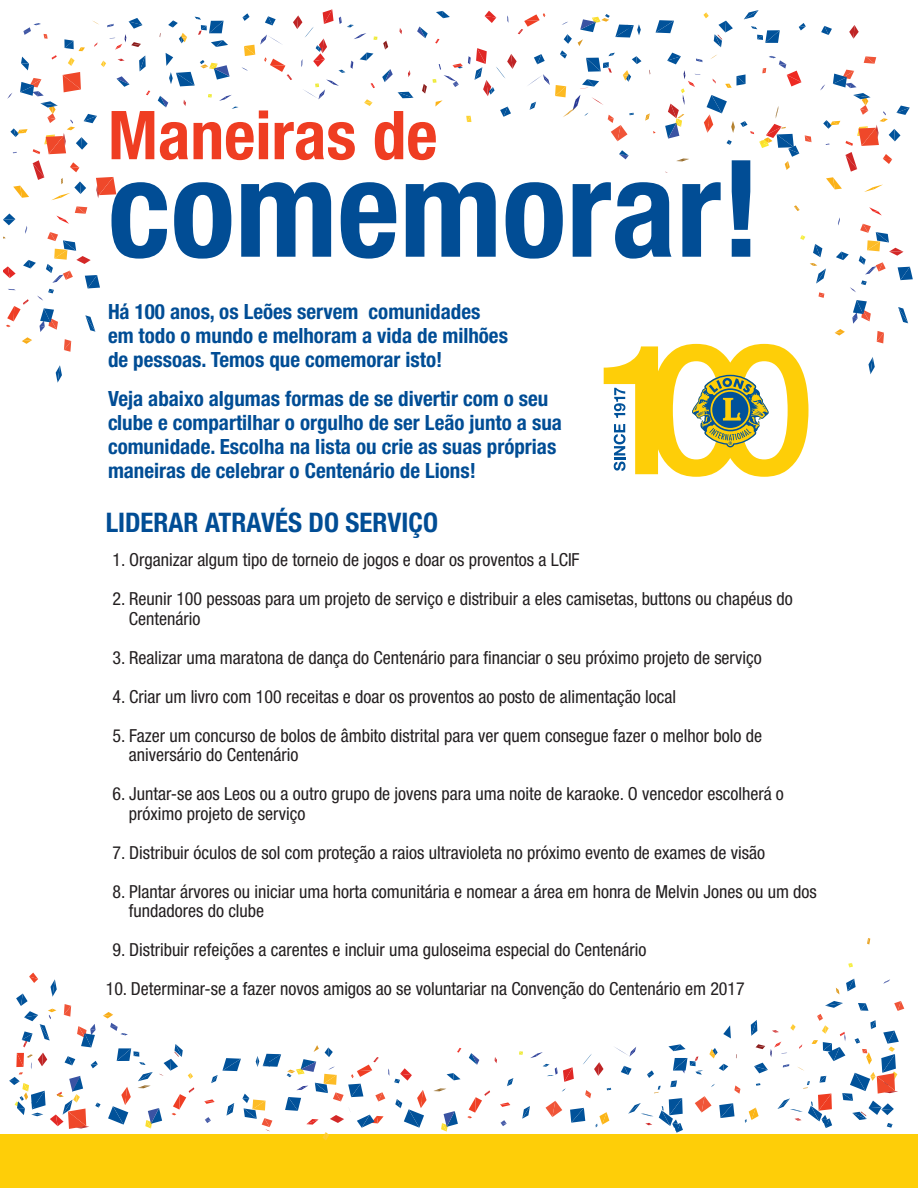
<style>
.page{position:relative;width:918px;height:1188px;background:#fff}
.page>*{position:absolute;margin:0;border:0;box-sizing:border-box;transform-origin:0 0}
.t1{font:700 condensed 135px "Helvetica Neue";color:#014d95}
.t2{font:700 condensed 67.5px "Helvetica Neue";color:#ef3d22}
.t3{font:700 condensed 27px "Helvetica Neue";color:#014d95}
.t4{font:700 condensed 21px/24px "Helvetica Neue";color:#014d95}
.t5{font:condensed 18px/19.5px "Helvetica Neue";color:#231f20}
</style>
<div class="page">
<div style="left:0;top:1134px;width:918px;height:54px;background:#fece08"></div>
<svg style="left:500px;top:1102px;width:10px;height:5px"></svg>
<svg style="left:507px;top:1078px;width:6px;height:8px"></svg>
<svg style="left:501px;top:1120px;width:6px;height:6px"></svg>
<svg style="left:433px;top:1088px;width:13px;height:3px"></svg>
<svg style="left:467px;top:1090px;width:23px;height:28px"></svg>
<svg style="left:441px;top:1111px;width:17px;height:21px"></svg>
<svg style="left:172px;top:1087px;width:22px;height:28px"></svg>
<svg style="left:108px;top:1087px;width:23px;height:38px"></svg>
<svg style="left:145px;top:1108px;width:17px;height:21px"></svg>
<svg style="left:864px;top:56px;width:12px;height:8px"></svg>
<svg style="left:794px;top:205px;width:6px;height:6px"></svg>
<svg style="left:96px;top:177px;width:20px;height:21px"></svg>
<svg style="left:883px;top:154px;width:9px;height:10px"></svg>
<svg style="left:864px;top:185px;width:18px;height:7px"></svg>
<svg style="left:826px;top:152px;width:31px;height:37px"></svg>
<svg style="left:820px;top:70px;width:90px;height:76px"></svg>
<svg style="left:898px;top:307px;width:10px;height:16px"></svg>
<svg style="left:835px;top:329px;width:10px;height:7px"></svg>
<svg style="left:877px;top:331px;width:7px;height:12px"></svg>
<svg style="left:869px;top:357px;width:6px;height:17px"></svg>
<svg style="left:852px;top:300px;width:19px;height:24px"></svg>
<svg style="left:836px;top:207px;width:77px;height:85px"></svg>
<svg style="left:819px;top:292px;width:5px;height:6px"></svg>
<svg style="left:800px;top:235px;width:5px;height:5px"></svg>
<svg style="left:810px;top:263px;width:16px;height:21px"></svg>
<svg style="left:813px;top:244px;width:9px;height:13px"></svg>
<svg style="left:70px;top:162px;width:9px;height:10px"></svg>
<svg style="left:52px;top:178px;width:34px;height:22px"></svg>
<svg style="left:13px;top:186px;width:16px;height:12px"></svg>
<svg style="left:33px;top:160px;width:11px;height:20px"></svg>
<svg style="left:56px;top:365px;width:6px;height:18px"></svg>
<svg style="left:3px;top:206px;width:97px;height:146px"></svg>
<svg style="left:821px;top:26px;width:11px;height:9px"></svg>
<svg style="left:849px;top:25px;width:10px;height:14px"></svg>
<svg style="left:457px;top:1048px;width:4px;height:5px"></svg>
<svg style="left:159px;top:1044px;width:34px;height:35px"></svg>
<svg style="left:447px;top:1073px;width:14px;height:7px"></svg>
<svg style="left:469px;top:1053px;width:10px;height:12px"></svg>
<svg style="left:138px;top:1072px;width:15px;height:16px"></svg>
<svg style="left:204px;top:1045px;width:223px;height:95px"></svg>
<svg style="left:9px;top:1053px;width:92px;height:76px"></svg>
<svg style="left:117px;top:1048px;width:29px;height:17px"></svg>
<svg style="left:7px;top:18px;width:143px;height:136px"></svg>
<svg style="left:158px;top:9px;width:654px;height:164px"></svg>
<svg style="left:103px;top:1012px;width:25px;height:23px"></svg>
<svg style="left:64px;top:1004px;width:7px;height:13px"></svg>
<svg style="left:77px;top:1024px;width:19px;height:23px"></svg>
<svg style="left:867px;top:938px;width:3px;height:6px"></svg>
<svg style="left:883px;top:979px;width:7px;height:5px"></svg>
<svg style="left:848px;top:963px;width:5px;height:4px"></svg>
<svg style="left:836px;top:988px;width:3px;height:6px"></svg>
<svg style="left:519px;top:1001px;width:385px;height:132px"></svg>
<svg style="left:846px;top:979px;width:10px;height:12px"></svg>
<svg style="left:16px;top:973px;width:41px;height:74px"></svg>
<svg style="left:604px;top:344px;width:205px;height:133px"></svg>
<h2 class="t2" style="left:108px;top:111px;width:331px">Maneiras de</h2>
<h1 class="t1" style="left:108px;top:160px;width:654px">comemorar!</h1>
<p class="t4" style="left:108px;top:302px;width:402px">Há 100 anos, os Leões servem comunidades em todo o mundo e melhoram a vida de milhões de pessoas. Temos que comemorar isto!</p>
<p class="t4" style="left:108px;top:389px;width:456px">Veja abaixo algumas formas de se divertir com o seu clube e compartilhar o orgulho de ser Leão junto a sua comunidade. Escolha na lista ou crie as suas próprias maneiras de celebrar o Centenário de Lions!</p>
<h3 class="t3" style="left:106px;top:513px;width:334px">LIDERAR ATRAVÉS DO SERVIÇO</h3>
<p class="t5" style="left:112px;top:552px;width:469px">1. Organizar algum tipo de torneio de jogos e doar os proventos a LCIF</p>
<p class="t5" style="left:129px;top:591px;width:665px;text-indent:-16px">2. Reunir 100 pessoas para um projeto de serviço e distribuir a eles camisetas, buttons ou chapéus do<br>Centenário</p>
<p class="t5" style="left:112px;top:649px;width:651px">3. Realizar uma maratona de dança do Centenário para financiar o seu próximo projeto de serviço</p>
<p class="t5" style="left:112px;top:688px;width:565px">4. Criar um livro com 100 receitas e doar os proventos ao posto de alimentação local</p>
<p class="t5" style="left:129px;top:727px;width:635px;text-indent:-16px">5. Fazer um concurso de bolos de âmbito distrital para ver quem consegue fazer o melhor bolo de aniversário do Centenário</p>
<p class="t5" style="left:129px;top:786px;width:656px;text-indent:-16px">6. Juntar-se aos Leos ou a outro grupo de jovens para uma noite de karaoke. O vencedor escolherá o próximo projeto de serviço</p>
<p class="t5" style="left:112px;top:844px;width:654px">7. Distribuir óculos de sol com proteção a raios ultravioleta no próximo evento de exames de visão</p>
<p class="t5" style="left:129px;top:883px;width:689px;text-indent:-16px">8. Plantar árvores ou iniciar uma horta comunitária e nomear a área em honra de Melvin Jones ou um dos fundadores do clube</p>
<p class="t5" style="left:112px;top:942px;width:535px">9. Distribuir refeições a carentes e incluir uma guloseima especial do Centenário</p>
<p class="t5" style="left:106px;top:981px;width:641px">10. Determinar-se a fazer novos amigos ao se voluntariar na Convenção do Centenário em 2017</p>
</div>
